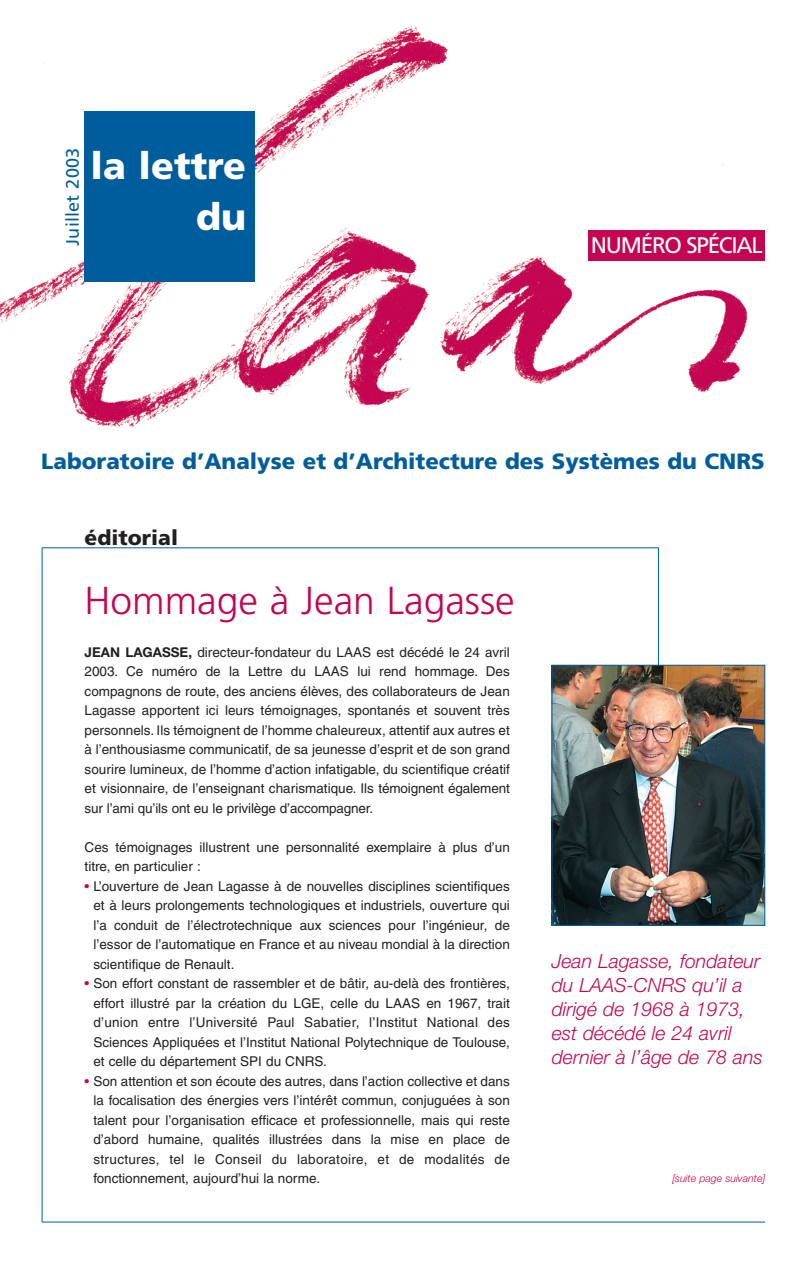
<style>
.page{position:relative;width:808px;height:1263px;background:#fff}
.page>*{position:absolute;margin:0;border:0;box-sizing:border-box;transform-origin:0 0}
.t1{font:300 39px "Frutiger";color:#c30552}
.t2{font:900 37.5px/51px "Frutiger";color:#fff;text-align:right}
.t3{font:22.5px "Frutiger";letter-spacing:-.055em;color:#fff}
.t4{font:900 22.2px "Frutiger";color:#005d9c}
.t5{font:900 21px "Frutiger";color:#231f20}
.t6{font:italic 300 19.5px/24px "Helvetica Neue";color:#c30552}
.t7{font:18px "Frutiger";letter-spacing:.01em;color:#005d9c}
.t8{font:13.5px/19.5px "Helvetica";color:#231f20;text-align:justify}
.t9{font:italic 300 10.5px "Helvetica Neue";color:#c30552}
.s1{font-family:"Helvetica Neue";font-weight:700}
.s2{color:#c30552}
</style>
<div class="page">
<img style="left:0;top:25px;width:748px;height:402px">
<hr style="left:658px;top:548px;width:1px;height:151px;background:#005d9c">
<hr style="left:42px;top:548px;width:1px;height:674px;background:#005d9c">
<div style="left:85px;top:112px;width:170px;height:170px;background:#005d9c"></div>
<img style="left:554px;top:667px;width:209px;height:256px">
<div style="left:552px;top:665px;width:213px;height:260px;border:1px solid #005d9c"></div>
<div style="left:588px;top:230px;width:177px;height:31px;background:#c30552"></div>
<hr style="left:42px;top:547px;width:616px;height:1px;background:#005d9c">
<hr style="left:42px;top:1222px;width:723px;height:1px;background:#005d9c">
<h3 class="t7" style="left:65px;top:246px;width:99px;rotate:-90deg">Juillet 2003</h3>
<h2 class="t2" style="left:91px;top:144px;width:157px">la lettre du</h2>
<h3 class="t3" style="left:591px;top:236px;width:173px">NUMÉRO SPÉCIAL</h3>
<h3 class="t4" style="left:41px;top:453px;width:725px">Laboratoire d’Analyse et d’Architecture des Systèmes du CNRS</h3>
<h3 class="t5" style="left:85px;top:529px;width:95px">éditorial</h3>
<h1 class="t1" style="left:85px;top:585px;width:432px">Hommage à Jean Lagasse</h1>
<p class="t8" style="left:85px;top:644px;width:427px"><span class="s1">JEAN LAGASSE,</span> directeur-fondateur du LAAS est décédé le 24 avril 2003. Ce numéro de la Lettre du LAAS lui rend hommage. Des compagnons de route, des anciens élèves, des collaborateurs de Jean Lagasse apportent ici leurs témoignages, spontanés et souvent très personnels. Ils témoignent de l’homme chaleureux, attentif aux autres et à l’enthousiasme communicatif, de sa jeunesse d’esprit et de son grand sourire lumineux, de l’homme d’action infatigable, du scientifique créatif et visionnaire, de l’enseignant charismatique. Ils témoignent également sur l’ami qu’ils ont eu le privilège d’accompagner.</p>
<p class="t8" style="left:85px;top:839px;width:427px">Ces témoignages illustrent une personnalité exemplaire à plus d’un titre, en particulier :</p>
<p class="t8" style="left:93px;top:878px;width:418px;text-indent:-9px"><span class="s2">•</span> L’ouverture de Jean Lagasse à de nouvelles disciplines scientifiques et à leurs prolongements technologiques et industriels, ouverture qui l’a conduit de l’électrotechnique aux sciences pour l’ingénieur, de l’essor de l’automatique en France et au niveau mondial à la direction scientifique de Renault.</p>
<p class="t8" style="left:93px;top:975px;width:418px;text-indent:-9px"><span class="s2">•</span> Son effort constant de rassembler et de bâtir, au-delà des frontières, effort illustré par la création du LGE, celle du LAAS en 1967, trait d’union entre l’Université Paul Sabatier, l’Institut National des Sciences Appliquées et l’Institut National Polytechnique de Toulouse, et celle du département SPI du CNRS.</p>
<p class="t8" style="left:93px;top:1073px;width:418px;text-indent:-9px"><span class="s2">•</span> Son attention et son écoute des autres, dans l’action collective et dans la focalisation des énergies vers l’intérêt commun, conjuguées à son talent pour l’organisation efficace et professionnelle, mais qui reste d’abord humaine, qualités illustrées dans la mise en place de structures, tel le Conseil du laboratoire, et de modalités de fonctionnement, aujourd’hui la norme.</p>
<h3 class="t6" style="left:552px;top:951px;width:213px">Jean Lagasse, fondateur du LAAS-CNRS qu’il a dirigé de 1968 à 1973, est décédé le 24 avril dernier à l’âge de 78 ans</h3>
<p class="t9" style="left:672px;top:1174px;width:94px">[suite page suivante]</p>
</div>
